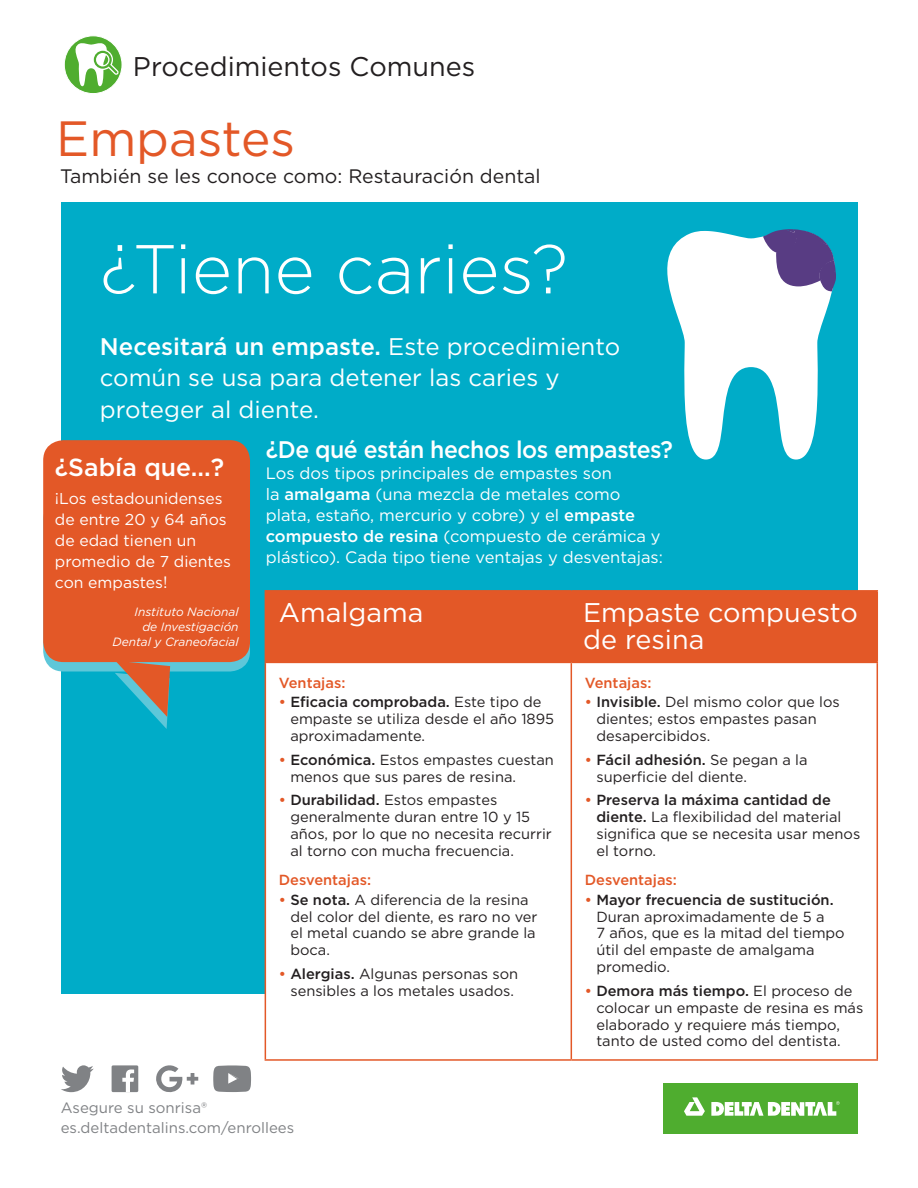
<style>
.page{position:relative;width:918px;height:1188px;background:#fff}
.page>*{position:absolute;margin:0;border:0;box-sizing:border-box;transform-origin:0 0}
.t1{font:300 69px "Gotham";color:#fff}
.t2{font:49.5px "Gotham";color:#e35827}
.t3{font:27px/27px "Gotham";color:#fff}
.t4{font:27px "Gotham";color:#231f20}
.t5{font:500 24.75px "Gotham";color:#fff}
.t6{font:24px/31.5px "Gotham";color:#fff}
.t7{font:500 24px "Gotham";letter-spacing:-.02em;color:#fff;scale:.96 1}
.t8{font:19.5px "Gotham";color:#231f20}
.t9{font:16.5px/21px "Gotham";color:#fff}
.t10{font:15.75px/21px "Gotham";color:#fff}
.t11{font:15px "Gotham";color:#808285}
.t12{font:14.7px/16.8px "Gotham";color:#231f20}
.t13{font:500 14.7px "Gotham";color:#e35827}
.t14{font:italic 12px/15px "Gotham";color:#fff;text-align:right}
.s1{font-weight:500}
.s2{font-size:16.5px}
.s3{font-weight:500;color:#e35827}
</style>
<div class="page">
<div style="left:61px;top:202px;width:797px;height:792px;background:#00acc8"></div>
<svg style="left:667px;top:231px;width:165px;height:229px;fill:#fff"></svg>
<svg style="left:763px;top:229px;width:73px;height:62px;background:#7271a4"></svg>
<div style="left:663px;top:1084px;width:194px;height:50px;background:#4fad2f"></div>
<svg style="left:684px;top:1097px;width:21px;height:19px"></svg>
<svg style="left:711px;top:1101px;width:129px;height:15px"></svg>
<div style="left:266px;top:592px;width:611px;height:70px;background:#e35827"></div>
<div style="left:266px;top:663px;width:611px;height:396px;background:#fff"></div>
<hr style="left:265px;top:590px;width:306px;height:2px;background:#e35827">
<hr style="left:265px;top:592px;width:1px;height:70px;background:#e35827">
<hr style="left:571px;top:590px;width:307px;height:2px;background:#e35827">
<hr style="left:571px;top:592px;width:1px;height:70px;background:#e35827">
<hr style="left:877px;top:592px;width:1px;height:70px;background:#e35827">
<hr style="left:265px;top:662px;width:306px;height:1px;background:#e35827">
<hr style="left:265px;top:663px;width:1px;height:396px;background:#e35827">
<hr style="left:571px;top:662px;width:307px;height:1px;background:#e35827">
<hr style="left:571px;top:663px;width:1px;height:396px;background:#e35827">
<hr style="left:877px;top:663px;width:1px;height:396px;background:#e35827">
<hr style="left:265px;top:1059px;width:306px;height:2px;background:#e35827">
<hr style="left:571px;top:1059px;width:307px;height:2px;background:#e35827">
<svg style="left:64px;top:36px;width:58px;height:58px"></svg>
<div style="left:64px;top:35px;width:58px;height:59px;border:1px solid #fff;border-radius:50%"></div>
<svg style="left:71px;top:42px;width:48px;height:44px"></svg>
<svg style="left:61px;top:1065px;width:33px;height:27px"></svg>
<svg style="left:156px;top:1065px;width:42px;height:28px"></svg>
<svg style="left:213px;top:1065px;width:38px;height:27px"></svg>
<div style="left:112px;top:1065px;width:26px;height:27px;background:#808285"></div>
<svg style="left:122px;top:1069px;width:12px;height:23px"></svg>
<div style="left:43px;top:500px;width:207px;height:172px;background:#5ec7d9;border-radius:20px"></div>
<svg style="left:115px;top:662px;width:55px;height:67px"></svg>
<div style="left:43px;top:440px;width:207px;height:222px;background:#e35827;border-radius:20px"></div>
<p class="t4" style="left:133px;top:49px;width:344px">Procedimientos Comunes</p>
<p class="t2" style="left:56px;top:107px;width:240px">Empastes</p>
<p class="t8" style="left:60px;top:163px;width:482px">También se les conoce como: Restauración dental</p>
<p class="t1" style="left:100px;top:225px;width:470px">¿Tiene caries?</p>
<p class="t6" style="left:100px;top:330px;width:522px"><span class="s1">Necesitará un empaste.</span> Este procedimiento común se usa para detener las caries y proteger al diente.</p>
<p class="t5" style="left:55px;top:451px;width:171px">¿Sabía que...?</p>
<p class="t10" style="left:55px;top:487px;width:177px">¡Los estadounidenses de entre 20 y 64 años de edad tienen un promedio de 7 dientes con empastes<span class="s2">!</span></p>
<p class="t14" style="left:112px;top:604px;width:128px">Instituto Nacional<br>de Investigación<br>Dental y Craneofacial</p>
<p class="t7" style="left:266px;top:434px;width:426px">¿De qué están hechos los empastes?</p>
<p class="t9" style="left:266px;top:462px;width:399px">Los dos tipos principales de empastes son<br>la <span class="s1">amalgama</span> (una mezcla de metales como plata, estaño, mercurio y cobre) y el <span class="s1">empaste compuesto de resina</span> (compuesto de cerámica y plástico). Cada tipo tiene ventajas y desventajas:</p>
<p class="t3" style="left:279px;top:599px;width:146px">Amalgama</p>
<p class="t3" style="left:583px;top:599px;width:276px">Empaste compuesto de resina</p>
<p class="t13" style="left:279px;top:673px;width:68px">Ventajas:</p>
<p class="t12" style="left:290px;top:694px;width:265px;text-indent:-12px"><span class="s3">•</span> <span class="s1">Eficacia comprobada.</span> Este tipo de empaste se utiliza desde el año 1895 aproximadamente.</p>
<p class="t12" style="left:290px;top:751px;width:265px;text-indent:-12px"><span class="s3">•</span> <span class="s1">Económica.</span> Estos empastes cuestan menos que sus pares de resina.</p>
<p class="t12" style="left:290px;top:791px;width:263px;text-indent:-12px"><span class="s3">•</span> <span class="s1">Durabilidad.</span> Estos empastes generalmente duran entre 10 y 15 años, por lo que no necesita recurrir al torno con mucha frecuencia.</p>
<p class="t13" style="left:279px;top:870px;width:94px">Desventajas:</p>
<p class="t12" style="left:290px;top:891px;width:249px;text-indent:-12px"><span class="s3">•</span> <span class="s1">Se nota.</span> A diferencia de la resina del color del diente, es raro no ver el metal cuando se abre grande la boca.</p>
<p class="t12" style="left:279px;top:965px;width:241px;text-align:center"><span class="s3">•</span> <span class="s1">Alergias.</span> Algunas personas son sensibles a los metales usados.</p>
<p class="t13" style="left:585px;top:673px;width:68px">Ventajas:</p>
<p class="t12" style="left:596px;top:694px;width:245px;text-indent:-12px"><span class="s3">•</span> <span class="s1">Invisible.</span> Del mismo color que los dientes; estos empastes pasan desapercibidos.</p>
<p class="t12" style="left:596px;top:751px;width:213px;text-indent:-12px"><span class="s3">•</span> <span class="s1">Fácil adhesión.</span> Se pegan a la superficie del diente.</p>
<p class="t12" style="left:596px;top:791px;width:265px;text-indent:-12px"><span class="s3">•</span> <span class="s1">Preserva la máxima cantidad de diente.</span> La flexibilidad del material significa que se necesita usar menos el torno.</p>
<p class="t13" style="left:585px;top:870px;width:94px">Desventajas:</p>
<p class="t12" style="left:596px;top:891px;width:250px;text-indent:-12px"><span class="s3">•</span> <span class="s1">Mayor frecuencia de sustitución.<br></span>Duran aproximadamente de 5 a<br>7 años, que es la mitad del tiempo útil del empaste de amalgama promedio.</p>
<p class="t12" style="left:596px;top:982px;width:268px;text-indent:-12px"><span class="s3">•</span> <span class="s1">Demora más tiempo.</span> El proceso de colocar un empaste de resina es más elaborado y requiere más tiempo, tanto de usted como del dentista.</p>
<p class="t11" style="left:61px;top:1098px;width:148px">Asegure su sonrisa®</p>
<p class="t11" style="left:61px;top:1118px;width:235px">es.deltadentalins.com/enrollees</p>
</div>
